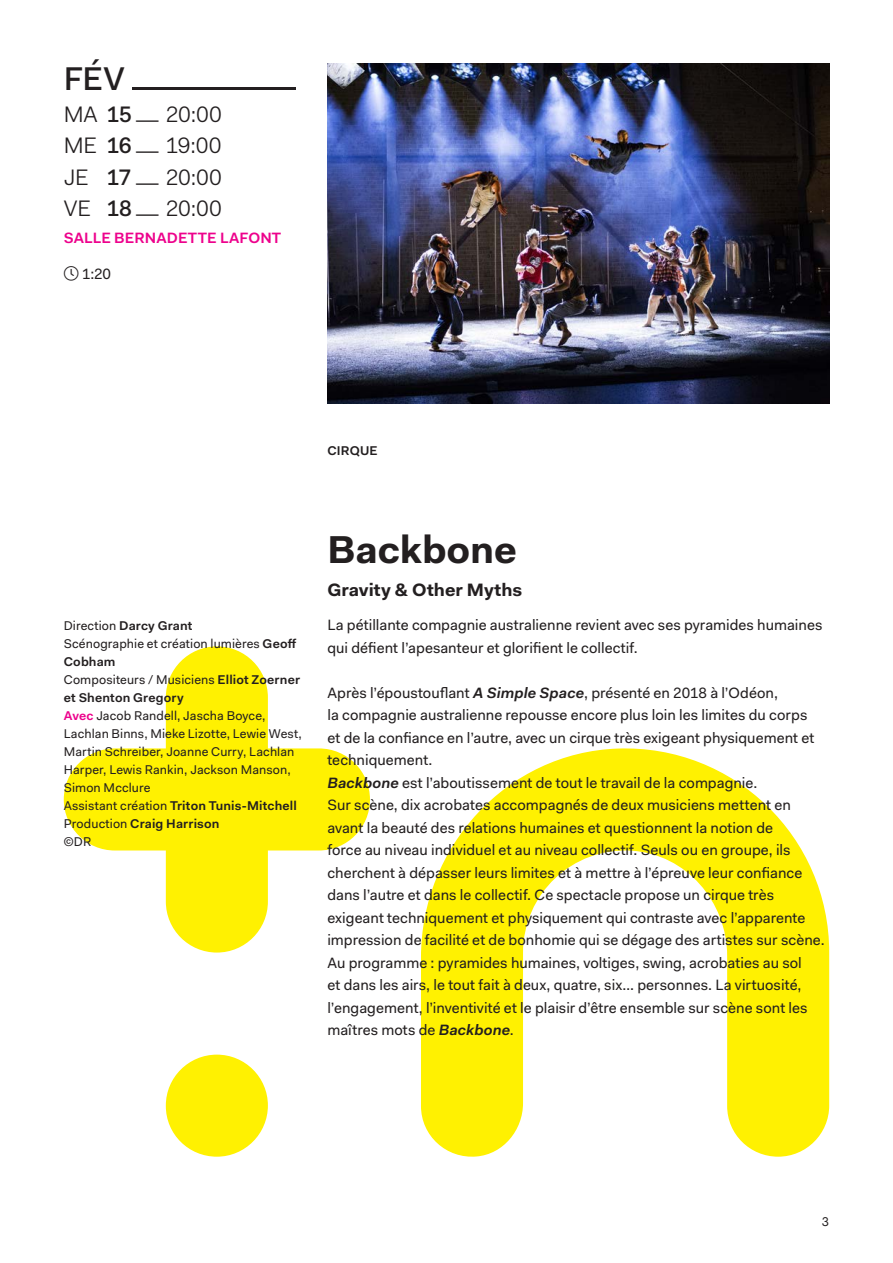
<style>
.page{position:relative;width:893px;height:1263px;background:#fff}
.page>*{position:absolute;margin:0;border:0;box-sizing:border-box;transform-origin:0 0}
.Heading_1{font:700 39px "Fakt Pro";letter-spacing:-.005em;color:#231f20}
.Date_mois{font:500 33px "Fakt Pro";color:#231f20}
.Date_mois-2{font:500 33px "Fakt Pro";color:#231f20;scale:9.9 1}
.Date_Horaires{font:22.5px "Fakt Pro Blond";letter-spacing:-.005em;color:#231f20}
.Compagnie-Auteur{font:700 18px "Fakt Pro";color:#231f20}
.Date_Lieux{font:15px/22.5px "Fakt Pro";letter-spacing:.005em;color:#231f20}
.Date_Lieux-2{font:600 15px "Fakt Pro";letter-spacing:.01em;color:#ed028c}
.Normal_Distrib{font:12.75px/18px "Fakt Pro";letter-spacing:.01em;color:#231f20}
.Normal_Distrib-2{font:600 12.75px/18px "Fakt Pro";letter-spacing:.01em;color:#231f20}
.Discipline{font:600 12.75px "Fakt Pro";letter-spacing:.015em;color:#231f20}
.Heading_1-2{font:12.75px "Fakt Pro";color:#231f20}
.s1{font-family:"Fakt Pro";font-weight:500}
.s2{font-weight:400}
.s3{font-weight:600}
.s4{font-weight:600;color:#ed028c}
.s5{font-weight:600;font-style:italic}
</style>
<div class="page">
<div style="left:166px;top:1054px;width:102px;height:103px;background:#fff101;border-radius:50%"></div>
<div style="left:64px;top:748px;width:306px;height:102px;background:#fff101;border-radius:51px"></div>
<div style="left:166px;top:646px;width:102px;height:306px;background:#fff101;border-radius:51px"></div>
<svg style="left:421px;top:748px;width:408px;height:409px;fill:#fff101"></svg>
<img style="left:327px;top:64px;width:502px;height:340px">
<p class="Date_mois" style="left:64px;top:57px;width:63px">FÉV</p>
<p class="Date_Horaires" style="left:64px;top:99px;width:160px">MA <span class="s1">15</span> _ 20:00</p>
<p class="Date_mois-2" style="left:132px;top:51px;width:18px">_</p>
<p class="Date_Horaires" style="left:64px;top:130px;width:159px">ME <span class="s1">16</span> _ 19:00</p>
<p class="Date_Horaires" style="left:64px;top:162px;width:160px">JE <span class="s1">17</span> _ 20:00</p>
<p class="Date_Horaires" style="left:64px;top:193px;width:160px">VE <span class="s1">18</span> _ 20:00</p>
<p class="Date_Lieux-2" style="left:64px;top:228px;width:219px">SALLE BERNADETTE LAFONT</p>
<p class="Date_Lieux" style="left:82px;top:263px;width:31px">1:20</p>
<p class="Discipline" style="left:327px;top:442px;width:52px">CIRQUE</p>
<p class="Normal_Distrib-2" style="left:64px;top:617px;width:130px"><span class="s2">Direction</span> Darcy Grant</p>
<p class="Normal_Distrib" style="left:64px;top:635px;width:234px">Scénographie et création lumières <span class="s3">Geoff<br>Cobham</span></p>
<p class="Normal_Distrib-2" style="left:64px;top:671px;width:238px"><span class="s2">Compositeurs / Musiciens</span> Elliot Zoerner et Shenton Gregory</p>
<p class="Normal_Distrib" style="left:64px;top:707px;width:240px"><span class="s4">Avec</span> Jacob Randell, Jascha Boyce, Lachlan Binns, Mieke Lizotte, Lewie West, Martin Schreiber, Joanne Curry, Lachlan Harper, Lewis Rankin, Jackson Manson, Simon Mcclure</p>
<p class="Normal_Distrib-2" style="left:64px;top:797px;width:235px"><span class="s2">Assistant création</span> Triton Tunis-Mitchell</p>
<p class="Normal_Distrib-2" style="left:64px;top:815px;width:157px"><span class="s2">Production</span> Craig Harrison</p>
<p class="Normal_Distrib" style="left:64px;top:833px;width:29px">©DR</p>
<p class="Heading_1" style="left:327px;top:523px;width:191px">Backbone</p>
<p class="Compagnie-Auteur" style="left:327px;top:578px;width:196px">Gravity &amp; Other Myths</p>
<p class="Date_Lieux" style="left:327px;top:614px;width:496px">La pétillante compagnie australienne revient avec ses pyramides humaines qui défient l’apesanteur et glorifient le collectif.</p>
<p class="Date_Lieux" style="left:327px;top:681px;width:489px">Après l’époustouflant <span class="s5">A Simple Space</span>, présenté en 2018 à l’Odéon,<br>la compagnie australienne repousse encore plus loin les limites du corps et de la confiance en l’autre, avec un cirque très exigeant physiquement et techniquement.</p>
<p class="Date_Lieux" style="left:327px;top:771px;width:499px"><span class="s5">Backbone</span> est l’aboutissement de tout le travail de la compagnie.<br>Sur scène, dix acrobates accompagnés de deux musiciens mettent en avant la beauté des relations humaines et questionnent la notion de<br>force au niveau individuel et au niveau collectif. Seuls ou en groupe, ils cherchent à dépasser leurs limites et à mettre à l’épreuve leur confiance dans l’autre et dans le collectif. Ce spectacle propose un cirque très exigeant techniquement et physiquement qui contraste avec l’apparente impression de facilité et de bonhomie qui se dégage des artistes sur scène.<br>Au programme : pyramides humaines, voltiges, swing, acrobaties au sol<br>et dans les airs, le tout fait à deux, quatre, six… personnes. La virtuosité, l’engagement, l’inventivité et le plaisir d’être ensemble sur scène sont les maîtres mots de <span class="s5">Backbone</span>.</p>
<p class="Heading_1-2" style="left:822px;top:1213px;width:9px">3</p>
</div>
